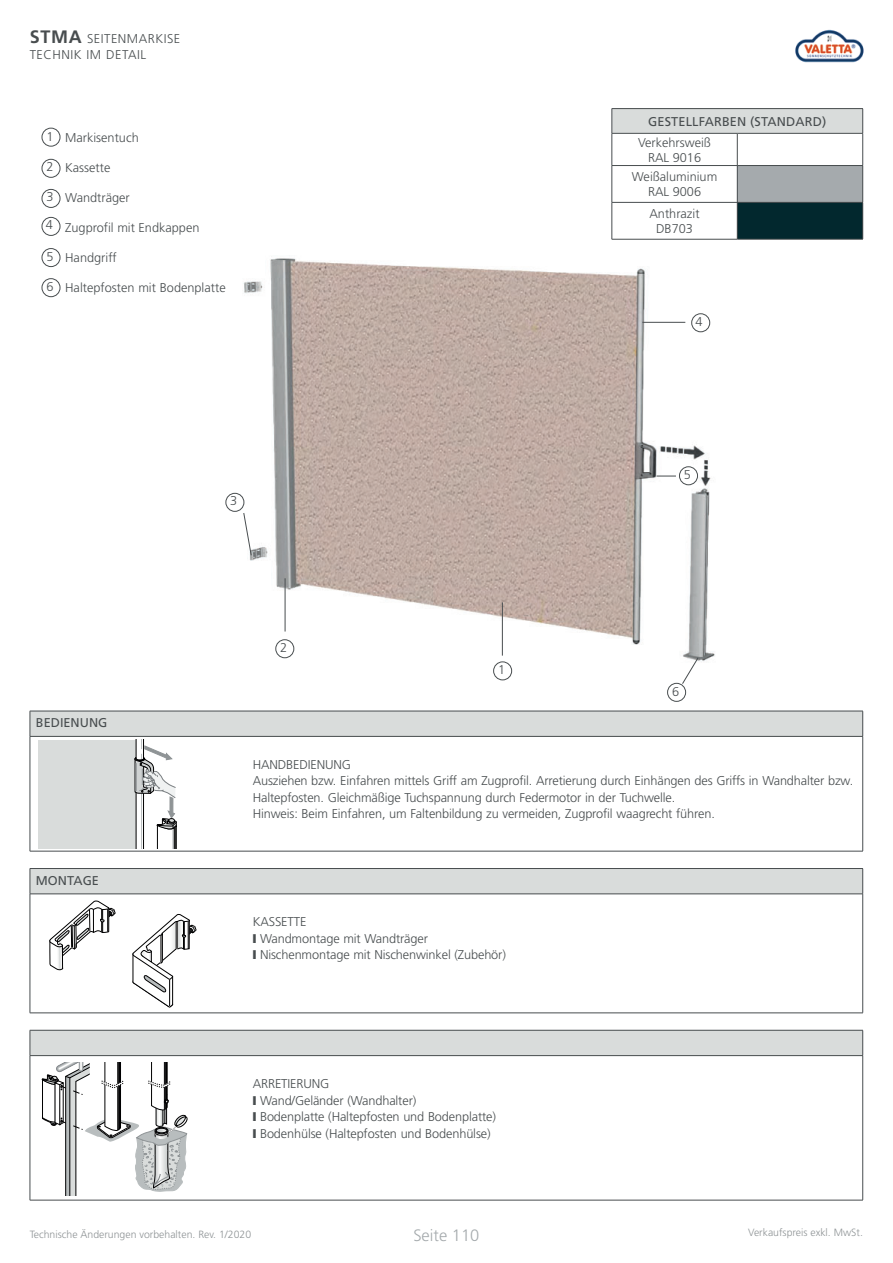
<style>
.page{position:relative;width:893px;height:1263px;background:#fff}
.page>*{position:absolute;margin:0;border:0;box-sizing:border-box;transform-origin:0 0}
.t1{font:300 16.5px "Frutiger";color:#a5aaad}
.t2{font:300 12.75px/16.5px "Frutiger";letter-spacing:-.01em;color:#484d4f}
.t3{font:12.75px "Frutiger";letter-spacing:.01em;color:#484d4f}
.t4{font:300 12.75px/15.3px "Frutiger";letter-spacing:.04em;color:#484d4f}
.t5{font:300 10.5px "Frutiger";color:#8f9496}
.s1{font-weight:700;font-size:18px}
</style>
<div class="page">
<img style="left:795px;top:29px;width:69px;height:34px">
<svg style="left:38px;top:710px;width:159px;height:490px"></svg>
<img style="left:242px;top:258px;width:473px;height:406px">
<hr style="left:285px;top:578px;width:1px;height:54px;background:#484d4f">
<hr style="left:642px;top:322px;width:43px;height:1px;background:#484d4f">
<hr style="left:502px;top:602px;width:1px;height:54px;background:#484d4f">
<svg style="left:243px;top:512px;width:9px;height:44px"></svg>
<svg style="left:682px;top:657px;width:17px;height:27px"></svg>
<svg style="left:656px;top:476px;width:20px;height:1px"></svg>
<div style="left:42px;top:128px;width:18px;height:19px;border:1px solid #484d4f;border-radius:50%"></div>
<div style="left:42px;top:159px;width:18px;height:19px;border:1px solid #484d4f;border-radius:50%"></div>
<div style="left:42px;top:189px;width:18px;height:19px;border:1px solid #484d4f;border-radius:50%"></div>
<div style="left:42px;top:217px;width:18px;height:19px;border:1px solid #484d4f;border-radius:50%"></div>
<div style="left:42px;top:248px;width:18px;height:19px;border:1px solid #484d4f;border-radius:50%"></div>
<div style="left:42px;top:278px;width:18px;height:19px;border:1px solid #484d4f;border-radius:50%"></div>
<div style="left:493px;top:661px;width:19px;height:19px;border:1px solid #484d4f;border-radius:50%"></div>
<div style="left:275px;top:639px;width:19px;height:19px;border:1px solid #484d4f;border-radius:50%"></div>
<div style="left:225px;top:493px;width:19px;height:19px;border:1px solid #484d4f;border-radius:50%"></div>
<div style="left:691px;top:313px;width:19px;height:19px;border:1px solid #484d4f;border-radius:50%"></div>
<div style="left:679px;top:466px;width:19px;height:19px;border:1px solid #484d4f;border-radius:50%"></div>
<div style="left:667px;top:683px;width:19px;height:19px;border:1px solid #484d4f;border-radius:50%"></div>
<div style="left:30px;top:711px;width:833px;height:25px;background:#d9dcdb"></div>
<svg style="left:30px;top:712px;width:1px;height:24px"></svg>
<hr style="left:30px;top:711px;width:833px;height:1px;background:#484d4f">
<svg style="left:862px;top:711px;width:1px;height:25px"></svg>
<hr style="left:30px;top:737px;width:1px;height:114px;background:#484d4f">
<hr style="left:30px;top:736px;width:833px;height:1px;background:#484d4f">
<hr style="left:862px;top:737px;width:1px;height:114px;background:#484d4f">
<hr style="left:30px;top:851px;width:833px;height:1px;background:#484d4f">
<div style="left:30px;top:869px;width:833px;height:25px;background:#d9dcdb"></div>
<svg style="left:30px;top:869px;width:1px;height:25px"></svg>
<hr style="left:30px;top:868px;width:833px;height:1px;background:#484d4f">
<svg style="left:862px;top:869px;width:1px;height:25px"></svg>
<hr style="left:30px;top:894px;width:1px;height:119px;background:#484d4f">
<hr style="left:30px;top:894px;width:833px;height:1px;background:#484d4f">
<hr style="left:862px;top:894px;width:1px;height:119px;background:#484d4f">
<hr style="left:30px;top:1013px;width:833px;height:1px;background:#484d4f">
<div style="left:30px;top:1030px;width:833px;height:26px;background:#d9dcdb"></div>
<svg style="left:30px;top:1031px;width:1px;height:24px"></svg>
<hr style="left:30px;top:1030px;width:833px;height:1px;background:#484d4f">
<svg style="left:862px;top:1030px;width:1px;height:25px"></svg>
<hr style="left:30px;top:1056px;width:1px;height:144px;background:#484d4f">
<hr style="left:30px;top:1055px;width:833px;height:1px;background:#484d4f">
<hr style="left:862px;top:1056px;width:1px;height:144px;background:#484d4f">
<hr style="left:30px;top:1200px;width:833px;height:1px;background:#484d4f">
<div style="left:612px;top:109px;width:251px;height:24px;background:#d9dcdb"></div>
<div style="left:737px;top:166px;width:126px;height:36px;background:#a5aaad"></div>
<div style="left:737px;top:202px;width:126px;height:37px;background:#02282e"></div>
<svg style="left:611px;top:109px;width:1px;height:24px"></svg>
<hr style="left:612px;top:108px;width:251px;height:1px;background:#484d4f">
<svg style="left:862px;top:109px;width:1px;height:24px"></svg>
<hr style="left:611px;top:134px;width:1px;height:31px;background:#484d4f">
<hr style="left:612px;top:133px;width:125px;height:1px;background:#484d4f">
<hr style="left:737px;top:134px;width:1px;height:31px;background:#484d4f">
<hr style="left:737px;top:133px;width:126px;height:1px;background:#484d4f">
<hr style="left:862px;top:134px;width:1px;height:31px;background:#484d4f">
<hr style="left:611px;top:166px;width:1px;height:36px;background:#484d4f">
<hr style="left:611px;top:203px;width:1px;height:36px;background:#484d4f">
<hr style="left:612px;top:165px;width:125px;height:1px;background:#484d4f">
<hr style="left:612px;top:202px;width:125px;height:1px;background:#484d4f">
<hr style="left:612px;top:239px;width:125px;height:1px;background:#484d4f">
<hr style="left:737px;top:166px;width:1px;height:36px;background:#484d4f">
<hr style="left:737px;top:203px;width:1px;height:36px;background:#484d4f">
<hr style="left:737px;top:165px;width:126px;height:1px;background:#484d4f">
<hr style="left:862px;top:166px;width:1px;height:36px;background:#484d4f">
<hr style="left:862px;top:203px;width:1px;height:36px;background:#484d4f">
<hr style="left:737px;top:202px;width:126px;height:1px;background:#484d4f">
<hr style="left:737px;top:239px;width:126px;height:1px;background:#484d4f">
<p class="t4" style="left:30px;top:32px;width:152px"><span class="s1">STMA</span> SEITENMARKISE<br>TECHNIK IM DETAIL</p>
<p class="t2" style="left:46px;top:129px;width:9px">1</p>
<p class="t2" style="left:46px;top:159px;width:9px">2</p>
<p class="t2" style="left:46px;top:184px;width:9px;line-height:28px">3<br>4</p>
<p class="t2" style="left:46px;top:249px;width:9px">5</p>
<p class="t2" style="left:46px;top:279px;width:9px">6</p>
<p class="t2" style="left:65px;top:131px;width:75px">Markisentuch</p>
<p class="t2" style="left:65px;top:161px;width:47px">Kassette</p>
<p class="t2" style="left:65px;top:191px;width:66px">Wandträger</p>
<p class="t2" style="left:65px;top:221px;width:136px">Zugprofil mit Endkappen</p>
<p class="t2" style="left:65px;top:251px;width:53px">Handgriff</p>
<p class="t2" style="left:65px;top:281px;width:162px">Haltepfosten mit Bodenplatte</p>
<p class="t3" style="left:648px;top:116px;width:180px">GESTELLFARBEN (STANDARD)</p>
<p class="t2" style="left:638px;top:135px;width:74px;line-height:15.3px;text-align:center">Verkehrsweiß<br>RAL 9016</p>
<p class="t2" style="left:632px;top:170px;width:87px;line-height:15.3px;text-align:center">Weißaluminium<br>RAL 9006</p>
<p class="t2" style="left:649px;top:207px;width:52px;line-height:15.3px;text-align:center">Anthrazit<br>DB703</p>
<p class="t2" style="left:695px;top:314px;width:9px">4</p>
<p class="t3" style="left:36px;top:718px;width:73px">BEDIENUNG</p>
<p class="t3" style="left:36px;top:875px;width:65px">MONTAGE</p>
<p class="t2" style="left:230px;top:493px;width:9px">3</p>
<p class="t2" style="left:684px;top:467px;width:9px">5</p>
<p class="t2" style="left:280px;top:640px;width:9px">2</p>
<p class="t2" style="left:498px;top:663px;width:9px">1</p>
<p class="t2" style="left:672px;top:684px;width:9px">6</p>
<p class="t2" style="left:253px;top:757px;width:602px">HANDBEDIENUNG<br>Ausziehen bzw. Einfahren mittels Griff am Zugprofil. Arretierung durch Einhängen des Griffs in Wandhalter bzw.<br>Haltepfosten. Gleichmäßige Tuchspannung durch Federmotor in der Tuchwelle.<br>Hinweis: Beim Einfahren, um Faltenbildung zu vermeiden, Zugprofil waagrecht führen.</p>
<p class="t2" style="left:253px;top:915px;width:255px">KASSETTE<br>❙ Wandmontage mit Wandträger<br>❙ Nischenmontage mit Nischenwinkel (Zubehör)</p>
<p class="t2" style="left:253px;top:1077px;width:245px">ARRETIERUNG<br>❙ Wand/Geländer (Wandhalter)<br>❙ Bodenplatte (Haltepfosten und Bodenplatte) ❙ Bodenhülse (Haltepfosten und Bodenhülse)</p>
<p class="t5" style="left:30px;top:1230px;width:223px">Technische Änderungen vorbehalten. Rev. 1/2020</p>
<p class="t1" style="left:413px;top:1229px;width:67px">Seite 110</p>
<p class="t5" style="left:748px;top:1229px;width:116px">Verkaufspreis exkl. MwSt.</p>
</div>
